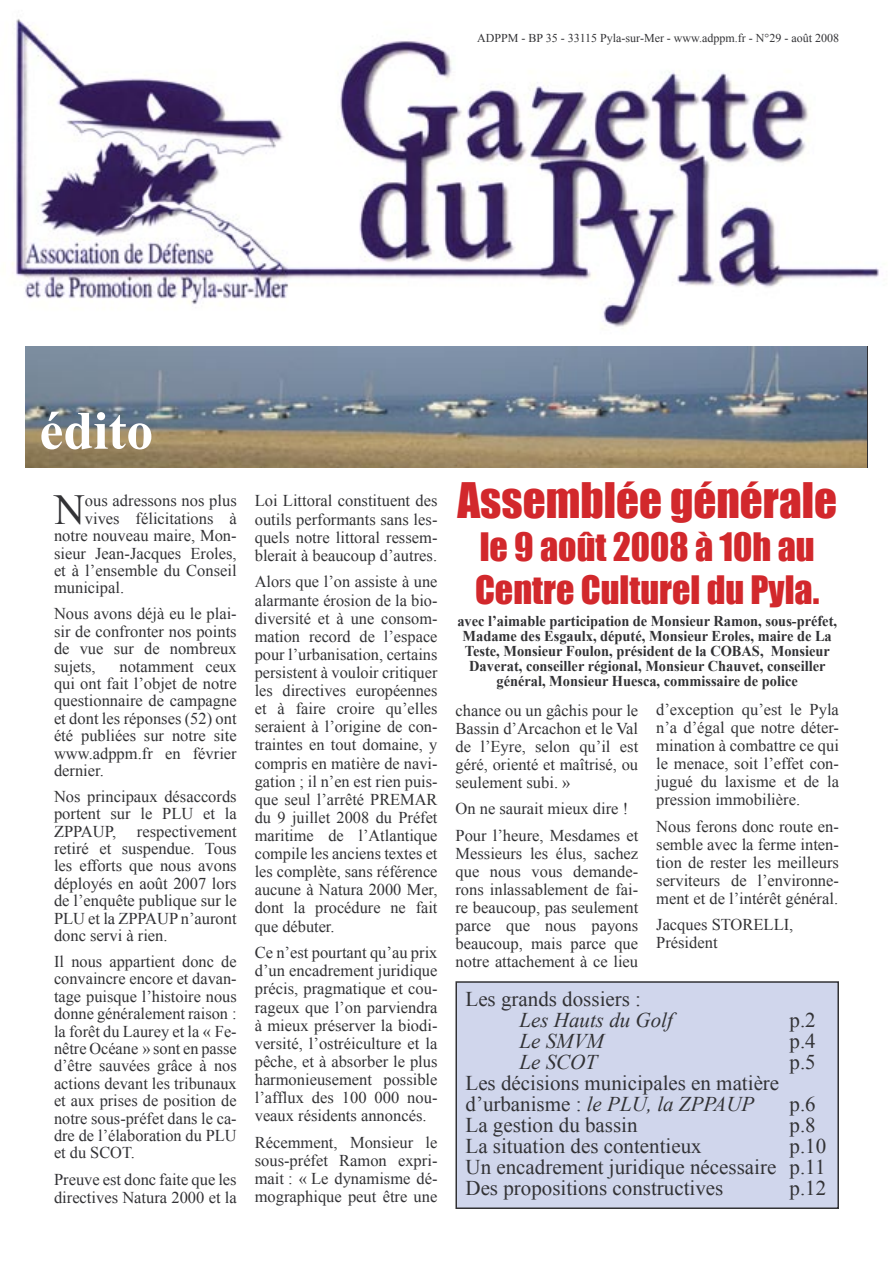
<style>
.page{position:relative;width:893px;height:1263px;background:#fff}
.page>*{position:absolute;margin:0;border:0;box-sizing:border-box;transform-origin:0 0}
.t1{font:700 54px "Times New Roman";color:#fff}
.t2{font:45px "Impact";color:#d2282c}
.t3{font:42.75px "Times New Roman";color:#323235}
.t4{font:36px/43.2px "Impact";color:#d2282c}
.t5{font:21px/21px "Times New Roman";color:#323235}
.t6{font:italic 21px "Times New Roman";color:#323235}
.t7{font:16.5px/18.1px "Times New Roman";color:#323235;text-align:justify}
.t8{font:700 15px/15px "Times New Roman";color:#323235;text-align:center;scale:.96 1}
.t9{font:12px "Times New Roman";color:#323235}
.s1{font-style:italic}
</style>
<div class="page">
<img style="left:12px;top:19px;width:867px;height:449px">
<img style="left:26px;top:347px;width:841px;height:121px">
<div style="left:456px;top:982px;width:382px;height:226px;background:#d0d6ec"></div>
<div style="left:455px;top:981px;width:384px;height:228px;border:2px solid #323235"></div>
<p class="t9" style="left:477px;top:30px;width:363px">ADPPM - BP 35 - 33115 Pyla-sur-Mer - www.adppm.fr - N°29 - août 2008</p>
<h1 class="t1" style="left:39px;top:393px;width:115px">édito</h1>
<h3 class="t3" style="left:54px;top:481px;width:32px">N</h3>
<p class="t7" style="left:85px;top:492px;width:153px">ous adressons nos plus</p>
<p class="t7" style="left:85px;top:509px;width:153px">vives félicitations à</p>
<p class="t7" style="left:54px;top:526px;width:184px">notre nouveau maire, Mon-</p>
<p class="t7" style="left:54px;top:544px;width:184px">sieur Jean-Jacques Eroles,</p>
<p class="t7" style="left:54px;top:561px;width:184px">et à l’ensemble du Conseil</p>
<p class="t7" style="left:54px;top:579px;width:72px">municipal.</p>
<p class="t7" style="left:54px;top:605px;width:184px;line-height:17.4px">Nous avons déjà eu le plai&shy;sir de confronter nos points de vue sur de nombreux sujets,</p>
<p class="t7" style="left:54px;top:657px;width:184px;line-height:17.4px;text-indent:65px">notamment ceux qui ont fait l’objet de notre questionnaire de campagne et dont les réponses (52) ont été publiées sur notre site www.adppm.fr en février dernier.</p>
<p class="t7" style="left:54px;top:787px;width:184px;line-height:17.4px">Nos principaux désaccords portent sur le PLU et la ZPPAUP,</p>
<p class="t7" style="left:54px;top:822px;width:184px;line-height:17.4px;text-indent:83px">respectivement retiré et suspendue. Tous les efforts que nous avons déployés en août 2007 lors de l’enquête publique sur le PLU et la ZPPAUP n’auront donc servi à rien.</p>
<p class="t7" style="left:54px;top:952px;width:184px;line-height:17.4px">Il nous appartient donc de convaincre encore et davan&shy;tage puisque l’histoire nous donne généralement raison : la forêt du Laurey et la « Fe&shy;nêtre Océane » sont en passe d’être sauvées grâce à nos actions devant les tribunaux et aux prises de position de notre sous-préfet dans le ca&shy;dre de l’élaboration du PLU et du SCOT.</p>
<p class="t7" style="left:54px;top:1170px;width:184px">Preuve est donc faite que les directives Natura 2000 et la</p>
<p class="t7" style="left:255px;top:492px;width:184px">Loi Littoral constituent des outils performants sans les&shy;quels notre littoral ressem&shy;blerait à beaucoup d’autres.</p>
<p class="t7" style="left:255px;top:572px;width:184px">Alors que l’on assiste à une alarmante érosion de la bio&shy;diversité et à une consom&shy;mation record de l’espace pour l’urbanisation, certains persistent à vouloir critiquer les directives européennes et à faire croire qu’elles seraient à l’origine de con&shy;traintes en tout domaine, y compris en matière de navi&shy;gation ; il n’en est rien puis&shy;que seul l’arrêté PREMAR du 9 juillet 2008 du Préfet maritime de l’Atlantique compile les anciens textes et les complète, sans référence aucune à Natura 2000 Mer, dont la procédure ne fait que débuter.</p>
<p class="t7" style="left:255px;top:943px;width:184px">Ce n’est pourtant qu’au prix d’un encadrement juridique précis, pragmatique et cou&shy;rageux que l’on parviendra à mieux préserver la biodi&shy;versité, l’ostréiculture et la pêche, et à absorber le plus harmonieusement possible l’afflux des 100 000 nou&shy;veaux résidents annoncés.</p>
<p class="t7" style="left:255px;top:1133px;width:184px">Récemment, Monsieur le sous-préfet Ramon expri&shy;mait : « Le dynamisme dé&shy;mographique peut être une</p>
<h2 class="t2" style="left:457px;top:465px;width:381px">Assemblée générale</h2>
<h3 class="t4" style="left:475px;top:524px;width:346px">le 9 août 2008 à 10h au<br>Centre Culturel du Pyla.</h3>
<p class="t8" style="left:457px;top:613px;width:397px">avec l’aimable participation de Monsieur Ramon, sous-préfet, Madame des Esgaulx, député, Monsieur Eroles, maire de La Teste, Monsieur Foulon, président de la COBAS, Monsieur Daverat, conseiller régional, Monsieur Chauvet, conseiller général, Monsieur Huesca, commissaire de police</p>
<p class="t7" style="left:455px;top:701px;width:184px">chance ou un gâchis pour le Bassin d’Arcachon et le Val de l’Eyre, selon qu’il est géré, orienté et maîtrisé, ou seulement subi. »</p>
<p class="t7" style="left:455px;top:795px;width:184px;line-height:26.5px">On ne saurait mieux dire !<br>Pour l’heure, Mesdames et</p>
<p class="t7" style="left:455px;top:844px;width:184px">Messieurs les élus, sachez que nous vous demande&shy;rons inlassablement de fai&shy;re beaucoup, pas seulement parce que nous payons beaucoup, mais parce que notre attachement à ce lieu</p>
<p class="t7" style="left:656px;top:700px;width:184px">d’exception qu’est le Pyla n’a d’égal que notre déter&shy;mination à combattre ce qui le menace, soit l’effet con&shy;jugué du laxisme et de la pression immobilière.</p>
<p class="t7" style="left:656px;top:817px;width:184px">Nous ferons donc route en&shy;semble avec la ferme inten&shy;tion de rester les meilleurs serviteurs de l’environne&shy;ment et de l’intérêt général.</p>
<p class="t7" style="left:656px;top:915px;width:139px">Jacques STORELLI,<br>Président</p>
<p class="t5" style="left:465px;top:988px;width:177px">Les grands dossiers :</p>
<p class="t6" style="left:519px;top:1005px;width:155px">Les Hauts du Golf</p>
<p class="t5" style="left:789px;top:1009px;width:28px">p.2</p>
<p class="t6" style="left:519px;top:1026px;width:86px">Le SMVM</p>
<p class="t5" style="left:789px;top:1030px;width:28px">p.4</p>
<p class="t6" style="left:519px;top:1047px;width:79px">Le SCOT</p>
<p class="t5" style="left:789px;top:1051px;width:28px">p.5</p>
<p class="t5" style="left:465px;top:1072px;width:315px">Les décisions municipales en matière d’urbanisme : <span class="s1">le PLU, la ZPPAUP</span></p>
<p class="t5" style="left:789px;top:1093px;width:28px">p.6</p>
<p class="t5" style="left:465px;top:1114px;width:174px">La gestion du bassin</p>
<p class="t5" style="left:789px;top:1114px;width:28px">p.8</p>
<p class="t5" style="left:465px;top:1135px;width:238px">La situation des contentieux</p>
<p class="t5" style="left:465px;top:1135px;width:362px;text-align:justify;text-indent:324px">p.10<br>Un encadrement juridique nécessaire p.11<br>Des propositions constructives</p>
<p class="t5" style="left:789px;top:1177px;width:38px">p.12</p>
</div>
